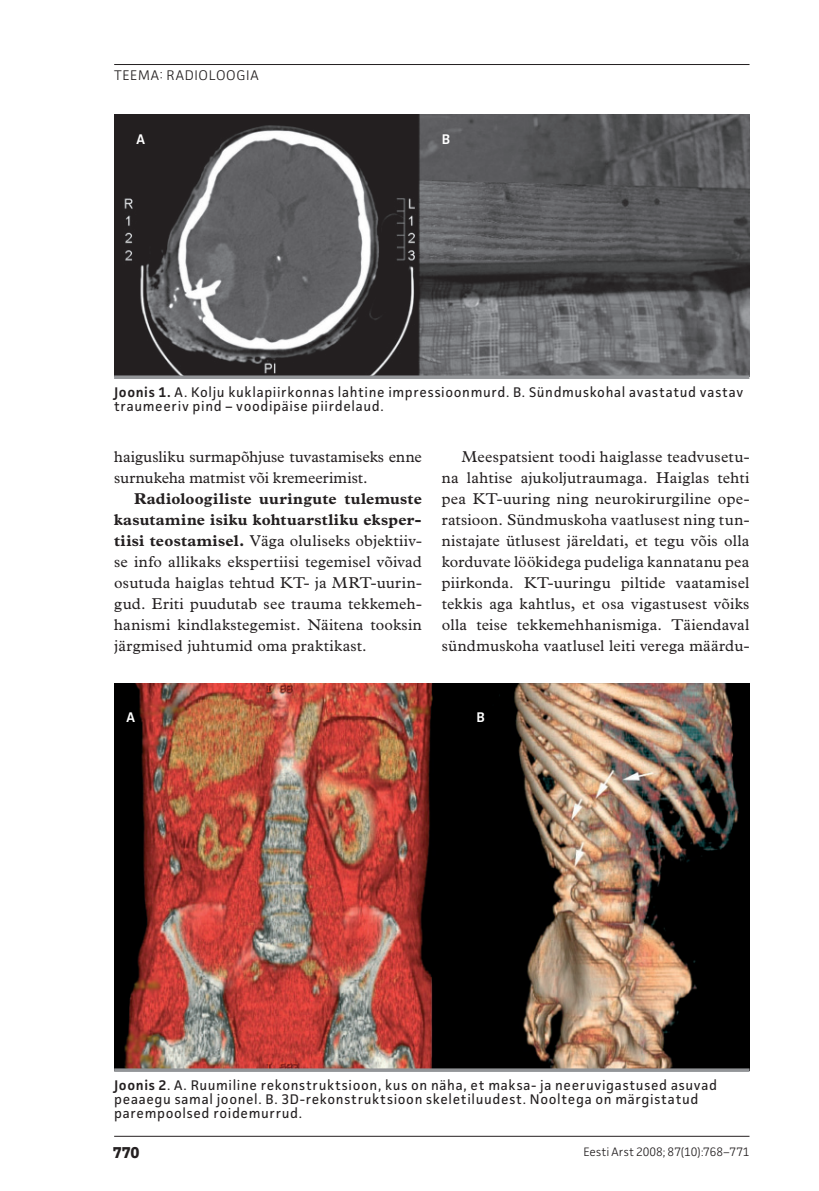
<style>
.page{position:relative;width:819px;height:1191px;background:#fff}
.page>*{position:absolute;margin:0;border:0;box-sizing:border-box;transform-origin:0 0}
.t1{font:15.75px/21px "Plantin";letter-spacing:.01em;color:#231f20;text-align:justify}
.t2{font:700 15.75px "Facit";color:#231f20}
.t3{font:14px/14px "Facit";letter-spacing:.045em;color:#231f20}
.t4{font:300 14px "Facit";letter-spacing:.045em;color:#231f20}
.t5{font:600 14px "Facit";color:#fff}
.t6{font:300 12.25px "Facit";color:#231f20}
.s1{font-weight:600}
.s2{font-weight:700}
</style>
<div class="page">
<hr style="left:114px;top:64px;width:635px;height:1px;background:#231f20">
<hr style="left:114px;top:1136px;width:635px;height:1px;background:#231f20">
<img style="left:114px;top:114px;width:635px;height:261px">
<svg style="left:114px;top:375px;width:635px;height:4px;background:#8b8c8f"></svg>
<img style="left:114px;top:684px;width:635px;height:384px">
<svg style="left:114px;top:1068px;width:635px;height:4px;background:#918e90"></svg>
<p class="t4" style="left:114px;top:69px;width:146px">TEEMA: RADIOLOOGIA</p>
<p class="t5" style="left:136px;top:133px;width:10px">A</p>
<p class="t5" style="left:441px;top:133px;width:10px">B</p>
<p class="t3" style="left:114px;top:386px;width:630px"><span class="s1">Joonis 1.</span> A. Kolju kuklapiirkonnas lahtine impressioonmurd. B. Sündmuskohal avastatud vastav</p>
<p class="t3" style="left:114px;top:400px;width:271px">traumeeriv pind – voodipäise piirdelaud.</p>
<p class="t1" style="left:114px;top:448px;width:309px">haigusliku surmapõhjuse tuvastamiseks enne surnukeha matmist või kremeerimist.</p>
<p class="t1" style="left:114px;top:490px;width:309px;text-indent:20px"><span class="s2">Radioloogiliste uuringute tulemuste kasutamine isiku kohtuarstliku eksper&shy;tiisi teostamisel.</span> Väga oluliseks objektiiv&shy;se info allikaks ekspertiisi tegemisel võivad osutuda haiglas tehtud KT- ja MRT-uurin&shy;gud. Eriti puudutab see trauma tekkemeh&shy;hanismi kindlakstegemist. Näitena tooksin järgmised juhtumid oma praktikast.</p>
<p class="t1" style="left:441px;top:447px;width:309px;text-indent:20px">Meespatsient toodi haiglasse teadvusetu&shy;na lahtise ajukoljutraumaga. Haiglas tehti pea KT-uuring ning neurokirurgiline ope&shy;ratsioon. Sündmuskoha vaatlusest ning tun&shy;nistajate ütlusest järeldati, et tegu võis olla korduvate löökidega pudeliga kannatanu pea piirkonda. KT-uuringu piltide vaatamisel tekkis aga kahtlus, et osa vigastusest võiks olla teise tekkemehhanismiga. Täiendaval sündmuskoha vaatlusel leiti verega määrdu-</p>
<p class="t5" style="left:126px;top:711px;width:10px">A</p>
<p class="t5" style="left:476px;top:711px;width:10px">B</p>
<p class="t3" style="left:114px;top:1079px;width:604px"><span class="s1">Joonis 2</span>. A. Ruumiline rekonstruktsioon, kus on näha, et maksa- ja neeruvigastused asuvad peaaegu samal joonel. B. 3D-rekonstruktsioon skeletiluudest. Nooltega on märgistatud parempoolsed roidemurrud.</p>
<p class="t2" style="left:113px;top:1146px;width:28px">770</p>
<p class="t6" style="left:583px;top:1146px;width:168px">Eesti Arst 2008; 87(10):768−771</p>
</div>
